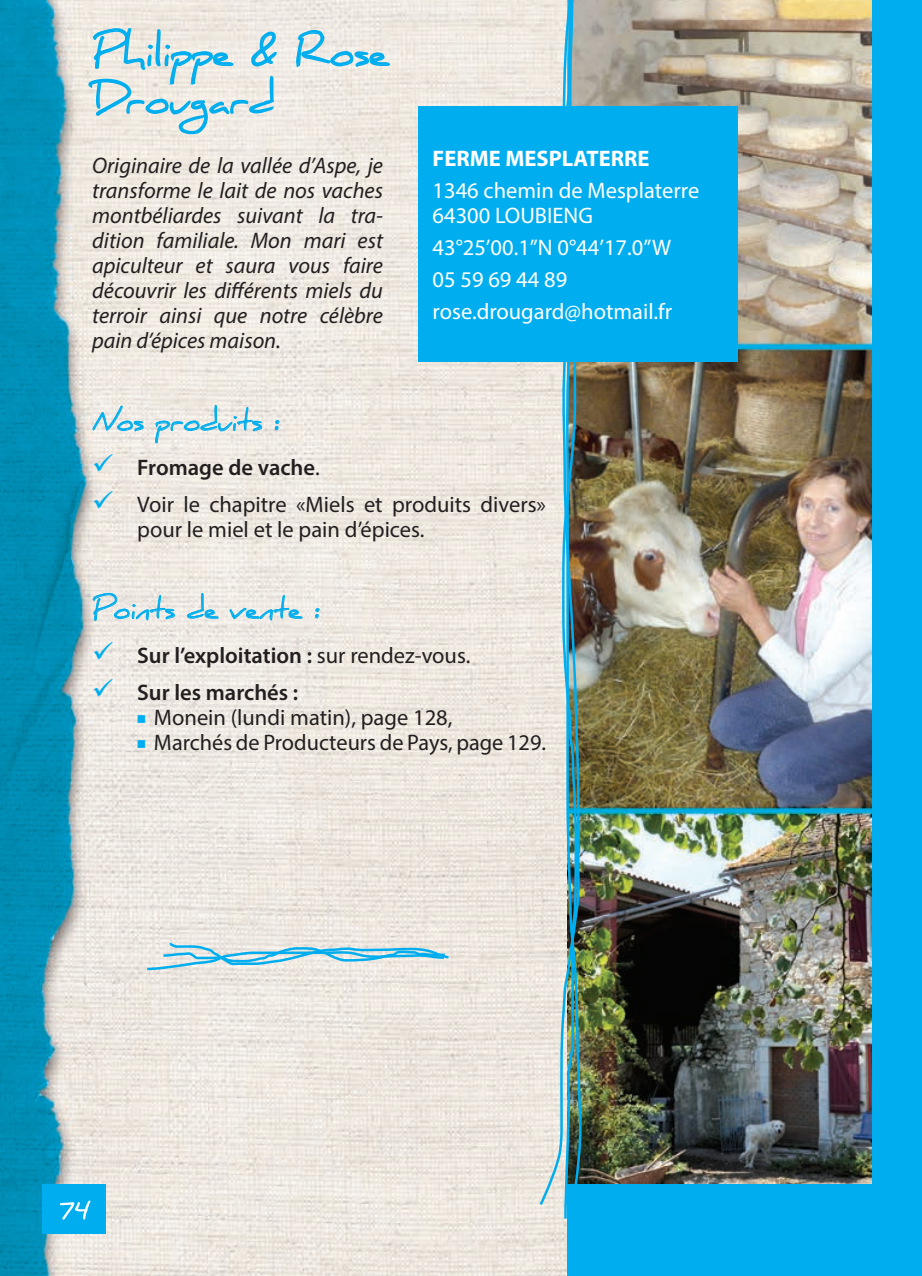
<style>
.page{position:relative;width:922px;height:1276px;background:#fff}
.page>*{position:absolute;margin:0;border:0;box-sizing:border-box;transform-origin:0 0}
.t1{font:40px/47.5px "Daniel";color:#00aeef}
.t2{font:27.5px "Daniel";color:#00aeef}
.t3{font:italic 22.5px/25px "Myriad Pro";color:#231f20;text-align:justify}
.t4{font:22.5px/25px "Myriad Pro";color:#231f20}
.t5{font:22.5px/32px "Myriad Pro";color:#fff}
.t6{font:600 22.5px "Myriad Pro";color:#231f20}
.t7{font:700 22.5px "Myriad Pro";color:#fff}
.t8{font:22.5px "Daniel";color:#fff}
.s1{color:#00aeef}
.s2{font-weight:400}
.s3{font-family:"Stentiga";font-size:15px;color:#00aeef}
</style>
<div class="page">
<img style="left:0;top:0;width:567px;height:1276px">
<div style="left:43px;top:1183px;width:63px;height:50px;background:#00aeef"></div>
<svg style="left:60px;top:1200px;width:31px;height:20px"></svg>
<div style="left:567px;top:0;width:305px;height:1276px;background:#00aeef"></div>
<img style="left:581px;top:0;width:291px;height:1183px">
<div style="left:872px;top:0;width:49px;height:1276px;background:#00aeef"></div>
<svg style="left:92px;top:405px;width:52px;height:27px"></svg>
<svg style="left:154px;top:372px;width:109px;height:72px;background:#e0e5e3"></svg>
<svg style="left:274px;top:419px;width:6px;height:12px"></svg>
<svg style="left:92px;top:560px;width:83px;height:76px;background:#dee4e2"></svg>
<svg style="left:186px;top:591px;width:33px;height:28px"></svg>
<svg style="left:229px;top:560px;width:74px;height:76px;background:#e2e6e3"></svg>
<svg style="left:314px;top:607px;width:6px;height:12px"></svg>
<svg style="left:295px;top:29px;width:96px;height:62px;background:#d2e2e4"></svg>
<svg style="left:88px;top:27px;width:189px;height:108px;background:#cee1e3"></svg>
<svg style="left:560px;top:0;width:21px;height:1260px"></svg>
<img style="left:537px;top:0;width:43px;height:1207px">
<svg style="left:145px;top:942px;width:306px;height:29px;background:#b7dae4"></svg>
<div style="left:418px;top:106px;width:319px;height:255px;background:#00aeef"></div>
<h1 class="t1" style="left:92px;top:28px;width:299px">Philippe &amp; Rose<br>Drougard</h1>
<p class="t3" style="left:92px;top:153px;width:292px">Originaire de la vallée d’Aspe, je transforme le lait de nos vaches montbéliardes suivant la tra&shy;dition familiale. Mon mari est apiculteur et saura vous faire découvrir les différents miels du terroir ainsi que notre célèbre pain d’épices maison.</p>
<p class="t7" style="left:432px;top:143px;width:218px">FERME MESPLATERRE</p>
<p class="t5" style="left:432px;top:177px;width:268px;line-height:25px">1346 chemin de Mesplaterre<br>64300 LOUBIENG</p>
<p class="t5" style="left:432px;top:231px;width:241px">43°25’00.1’’N 0°44’17.0’’W<br>05 59 69 44 89 rose.drougard@hotmail.fr</p>
<p class="t2" style="left:92px;top:405px;width:190px">Nos produits :</p>
<p class="t6" style="left:92px;top:453px;width:229px"><span class="s1">✓</span> Fromage de vache<span class="s2">.</span></p>
<p class="t4" style="left:137px;top:491px;width:410px;text-indent:-45px"><span class="s1">✓</span> Voir le chapitre «Miels et produits divers» pour le miel et le pain d’épices.</p>
<p class="t2" style="left:92px;top:593px;width:230px">Points de vente :</p>
<p class="t6" style="left:92px;top:641px;width:379px"><span class="s1">✓</span> Sur l’exploitation : <span class="s2">sur rendez-vous.</span></p>
<p class="t6" style="left:92px;top:678px;width:207px"><span class="s1">✓</span> Sur les marchés :</p>
<p class="t4" style="left:137px;top:704px;width:316px"><span class="s3">•</span> Monein (lundi matin), page 128,</p>
<p class="t4" style="left:137px;top:729px;width:410px"><span class="s3">•</span> Marchés de Producteurs de Pays, page 129.</p>
<p class="t8" style="left:60px;top:1198px;width:30px">74</p>
</div>
